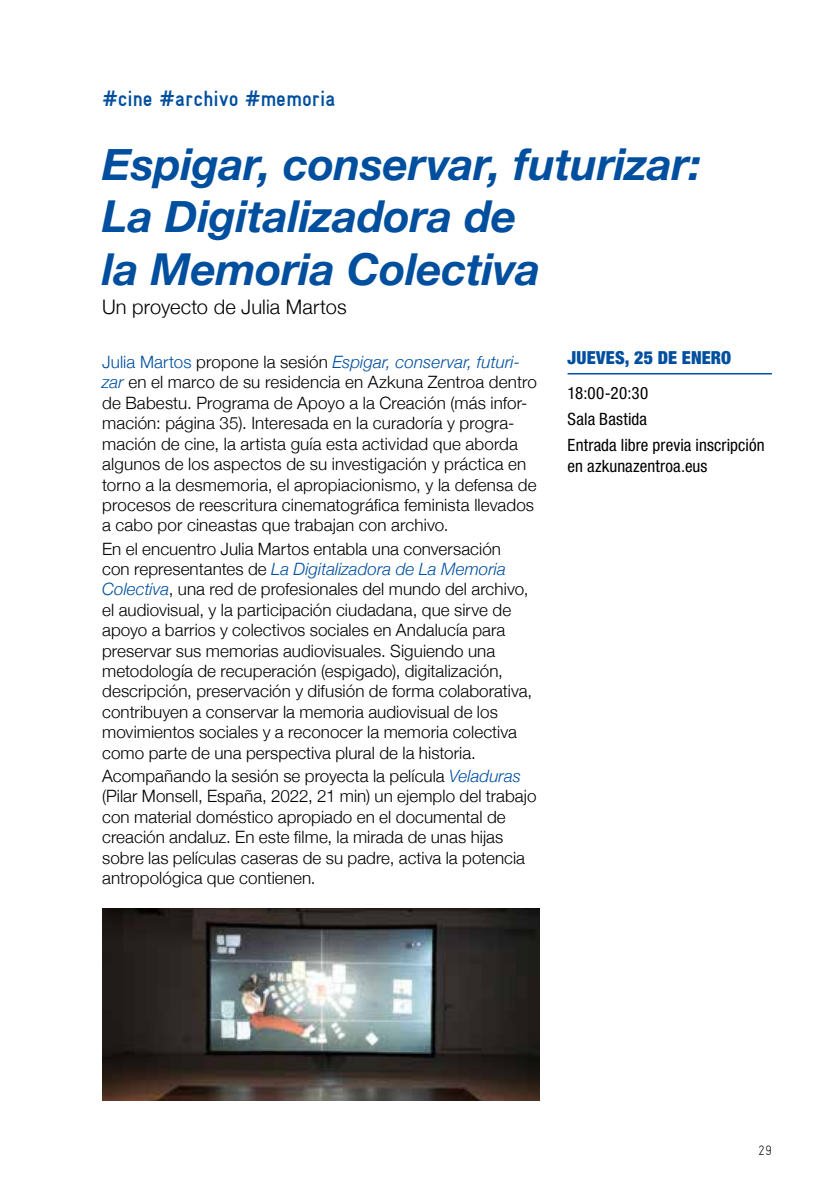
<style>
.page{position:relative;width:840px;height:1191px;background:#fff}
.page>*{position:absolute;margin:0;border:0;box-sizing:border-box;transform-origin:0 0}
.t1{font:italic 700 44px/52px "Helvetica Neue";letter-spacing:-.005em;color:#004f9f}
.t2{font:700 condensed 22px "Alhondiga Bilbao";letter-spacing:.005em;color:#004f9f}
.t3{font:300 20px "Helvetica Neue";letter-spacing:.005em;color:#000}
.t4{font:900 condensed 18px "Helvetica Neue LT Std";letter-spacing:.01em;color:#004f9f}
.t5{font:300 17px/20.4px "Helvetica Neue";letter-spacing:.005em;color:#000}
.t6{font:condensed 17px/26px "Helvetica Neue LT Std";letter-spacing:.005em;color:#000}
.t7{font:13.6px "Alhondiga Bilbao Light Condensed L";color:#000}
.s1{color:#004f9f}
.s2{font-style:italic;color:#004f9f}
</style>
<div class="page">
<hr style="left:567px;top:373px;width:204px;height:1px;background:#004f9f">
<img style="left:102px;top:909px;width:437px;height:191px">
<p class="t2" style="left:102px;top:86px;width:235px">#cine #archivo #memoria</p>
<h1 class="t1" style="left:102px;top:140px;width:600px">Espigar, conservar, futurizar:<br>La Digitalizadora de<br>la Memoria Colectiva</h1>
<p class="t3" style="left:102px;top:291px;width:246px">Un proyecto de Julia Martos</p>
<p class="t4" style="left:567px;top:347px;width:165px">JUEVES, 25 DE ENERO</p>
<p class="t6" style="left:567px;top:380px;width:198px">18:00-20:30<br>Sala Bastida<br>Entrada libre previa inscripción</p>
<p class="t6" style="left:567px;top:453px;width:141px">en azkunazentroa.eus</p>
<p class="t5" style="left:102px;top:350px;width:436px"><span class="s1">Julia Martos</span> propone la sesión <span class="s2">Espigar, conservar, futuri&shy;zar</span> en el marco de su residencia en Azkuna Zentroa dentro de Babestu. Programa de Apoyo a la Creación (más infor&shy;mación: página 35). Interesada en la curadoría y progra&shy;mación de cine, la artista guía esta actividad que aborda algunos de los aspectos de su investigación y práctica en torno a la desmemoria, el apropiacionismo, y la defensa de procesos de reescritura cinematográfica feminista llevados a cabo por cineastas que trabajan con archivo.</p>
<p class="t5" style="left:102px;top:537px;width:431px">En el encuentro Julia Martos entabla una conversación con representantes de <span class="s2">La Digitalizadora de La Memoria Colectiva</span>, una red de profesionales del mundo del archivo, el audiovisual, y la participación ciudadana, que sirve de apoyo a barrios y colectivos sociales en Andalucía para preservar sus memorias audiovisuales. Siguiendo una metodología de recuperación (espigado), digitalización, descripción, preservación y difusión de forma colaborativa, contribuyen a conservar la memoria audiovisual de los movimientos sociales y a reconocer la memoria colectiva como parte de una perspectiva plural de la historia.</p>
<p class="t5" style="left:102px;top:764px;width:435px">Acompañando la sesión se proyecta la película <span class="s2">Veladuras </span>(Pilar Monsell, España, 2022, 21 min) un ejemplo del trabajo con material doméstico apropiado en el documental de creación andaluz. En este filme, la mirada de unas hijas sobre las películas caseras de su padre, activa la potencia antropológica que contienen.</p>
<p class="t7" style="left:757px;top:1142px;width:15px">29</p>
</div>
